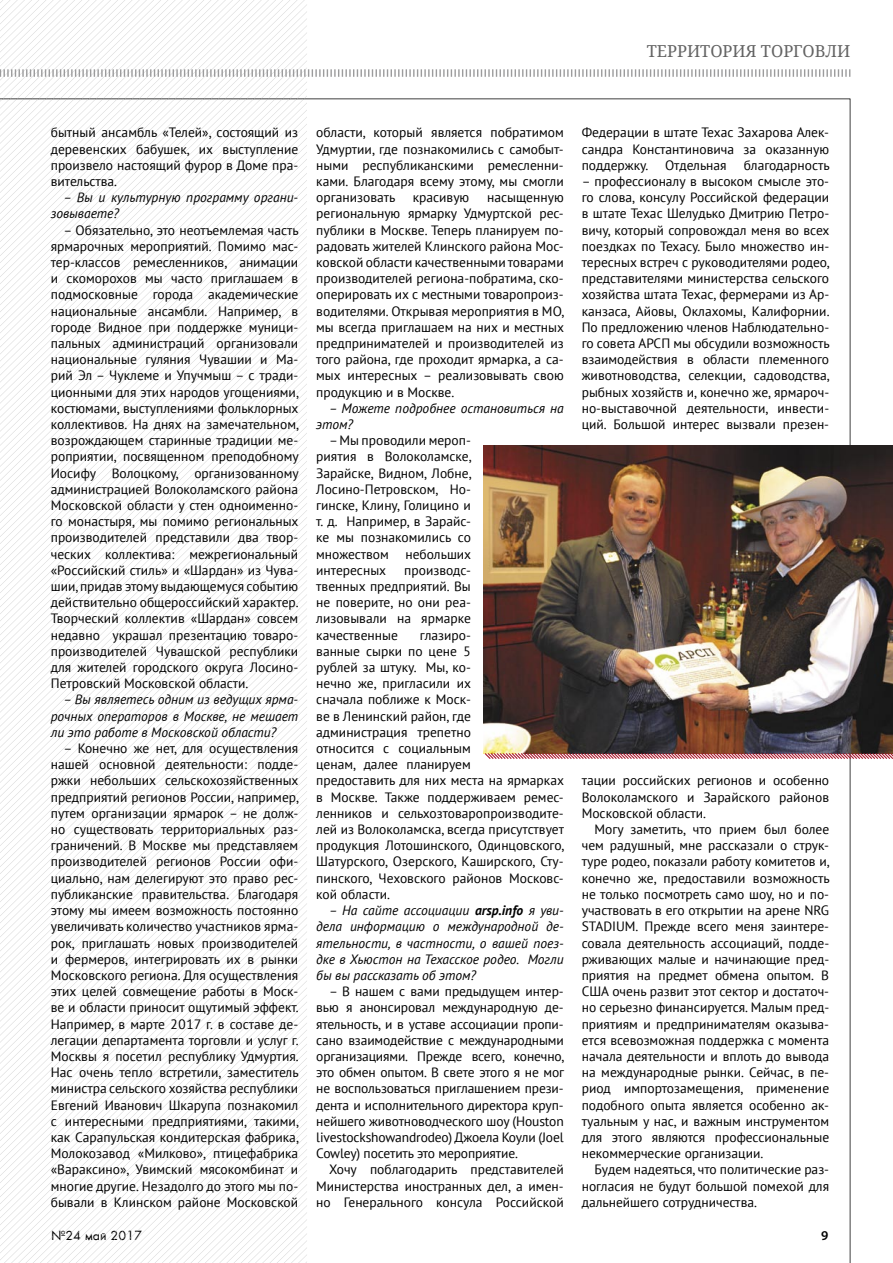
<style>
.page{position:relative;width:893px;height:1263px;background:#fff}
.page>*{position:absolute;margin:0;border:0;box-sizing:border-box;transform-origin:0 0}
.t1{font:16.5px "Droid Serif";color:#636363}
.t2{font:13.5px/16.2px "PT Sans";color:#000;text-align:justify}
.t3{font:italic 13.5px/16.2px "PT Sans";color:#000}
.t4{font:13.5px "Fusion";color:#000}
.t5{font:600 13.5px "Myriad Pro";color:#000}
.s1{font-weight:700}
</style>
<div class="page">
<svg style="left:0;top:207px;width:307px;height:1056px"></svg>
<svg style="left:26px;top:987px;width:281px;height:276px"></svg>
<svg style="left:33px;top:994px;width:274px;height:269px"></svg>
<svg style="left:40px;top:1001px;width:267px;height:262px"></svg>
<svg style="left:47px;top:1008px;width:260px;height:255px"></svg>
<svg style="left:54px;top:1015px;width:253px;height:248px"></svg>
<svg style="left:52px;top:1230px;width:9px;height:10px"></svg>
<svg style="left:61px;top:1022px;width:246px;height:241px"></svg>
<svg style="left:69px;top:1029px;width:238px;height:234px"></svg>
<svg style="left:76px;top:1036px;width:231px;height:227px"></svg>
<svg style="left:83px;top:1043px;width:224px;height:220px"></svg>
<svg style="left:90px;top:1050px;width:217px;height:8px"></svg>
<svg style="left:86px;top:1058px;width:221px;height:205px"></svg>
<svg style="left:0;top:0;width:850px;height:207px"></svg>
<img style="left:483px;top:445px;width:410px;height:308px">
<svg style="left:484px;top:753px;width:409px;height:6px"></svg>
<p class="t1" style="left:646px;top:41px;width:205px">ТЕРРИТОРИЯ ТОРГОВЛИ</p>
<p class="t2" style="left:51px;top:124px;width:249px">бытный ансамбль «Телей», состоящий из деревенских бабушек, их выступление произвело настоящий фурор в Доме пра&shy;вительства.</p>
<p class="t3" style="left:51px;top:189px;width:249px;text-indent:13px">– Вы и культурную программу органи&shy;зовываете?</p>
<p class="t2" style="left:51px;top:221px;width:249px;text-indent:13px">– Обязательно, это неотъемлемая часть ярмарочных мероприятий. Помимо мас&shy;тер-классов ремесленников, анимации и скоморохов мы часто приглашаем в подмосковные города академические национальные ансамбли. Например, в городе Видное при поддержке муници&shy;пальных администраций организовали национальные гуляния Чувашии и Ма&shy;рий Эл – Чуклеме и Упучмыш – с тради&shy;ционными для этих народов угощениями, костюмами, выступлениями фольклорных коллективов. На днях на замечательном, возрождающем старинные традиции ме&shy;роприятии, посвященном преподобному Иосифу Волоцкому, организованному администрацией Волоколамского района Московской области у стен одноименно&shy;го монастыря, мы помимо региональных производителей представили два твор&shy;ческих коллектива: межрегиональный «Российский стиль» и «Шардан» из Чува&shy;шии, придав этому выдающемуся событию действительно общероссийский характер.<br>Творческий коллектив «Шардан» совсем недавно украшал презентацию товаро&shy;производителей Чувашской республики для жителей городского округа Лосино-Петровский Московской области.</p>
<p class="t3" style="left:51px;top:691px;width:249px;text-align:justify;text-indent:13px">– Вы являетесь одним из ведущих ярма&shy;рочных операторов в Москве, не мешает ли это работе в Московской области?</p>
<p class="t2" style="left:51px;top:740px;width:249px;text-indent:13px">– Конечно же нет, для осуществления нашей основной деятельности: подде&shy;ржки небольших сельскохозяйственных предприятий регионов России, например, путем организации ярмарок – не долж&shy;но существовать территориальных раз&shy;граничений. В Москве мы представляем производителей регионов России офи&shy;циально, нам делегируют это право рес&shy;публиканские правительства. Благодаря этому мы имеем возможность постоянно увеличивать количество участников ярма&shy;рок, приглашать новых производителей и фермеров, интегрировать их в рынки Московского региона. Для осуществления этих целей совмещение работы в Моск&shy;ве и области приносит ощутимый эффект.<br>Например, в марте 2017 г. в составе де&shy;легации департамента торговли и услуг г.<br>Москвы я посетил республику Удмуртия.<br>Нас очень тепло встретили, заместитель министра сельского хозяйства республики Евгений Иванович Шкарупа познакомил с интересными предприятиями, такими, как Сарапульская кондитерская фабрика, Молокозавод «Милково», птицефабрика «Вараксино», Увимский мясокомбинат и многие другие. Незадолго до этого мы по&shy;бывали в Клинском районе Московской</p>
<p class="t2" style="left:316px;top:124px;width:249px">области, который является побратимом Удмуртии, где познакомились с самобыт&shy;ными республиканскими ремесленни&shy;ками. Благодаря всему этому, мы смогли организовать</p>
<p class="t2" style="left:316px;top:189px;width:249px;text-indent:171px">насыщенную региональную ярмарку Удмуртской рес&shy;публики в Москве. Теперь планируем по&shy;радовать жителей Клинского района Мос&shy;ковской области качественными товарами производителей региона-побратима, ско&shy;оперировать их с местными товаропроиз&shy;водителями. Открывая мероприятия в МО, мы всегда приглашаем на них и местных предпринимателей и производителей из того района, где проходит ярмарка, а са&shy;мых интересных – реализовывать свою продукцию и в Москве.</p>
<p class="t3" style="left:316px;top:400px;width:249px;text-indent:13px">– Можете подробнее остановиться на этом?</p>
<p class="t2" style="left:316px;top:432px;width:156px;text-indent:13px">– Мы проводили мероп&shy;риятия в Волоколамске, Зарайске, Видном, Лобне, Лосино-Петровском, Но&shy;гинске, Клину, Голицино и т. д. Например, в Зарайс&shy;ке мы познакомились со множеством небольших интересных</p>
<p class="t2" style="left:413px;top:189px;width:58px">красивую</p>
<p class="t2" style="left:316px;top:562px;width:156px;text-indent:88px">производс&shy;твенных предприятий. Вы не поверите, но они реа&shy;лизовывали на ярмарке качественные</p>
<p class="t2" style="left:316px;top:626px;width:249px;text-align:left;text-indent:104px">глазиро-<br>ванные сырки по цене 5<br>рублей за штуку. Мы, ко-<br>нечно же, пригласили их<br>сначала поближе к Моск-<br>ве в Ленинский район, где администрация трепетно<br>относится с социальным<br>ценам, далее планируем<br>предоставить для них места на ярмарках в Москве. Также поддерживаем ремес&shy;ленников и сельхозтоваропроизводите&shy;лей из Волоколамска, всегда присутствует продукция Лотошинского, Одинцовского,<br>Шатурского, Озерского, Каширского, Сту&shy;пинского, Чеховского районов Московс&shy;кой области.</p>
<p class="t3" style="left:316px;top:902px;width:249px;text-align:justify;text-indent:13px">– На сайте ассоциации <span class="s1">arsp.info</span> я уви&shy;дела информацию о международной де&shy;ятельности, в частности, о вашей поез&shy;дке в Хьюстон на Техасское родео. Могли бы вы рассказать об этом?</p>
<p class="t2" style="left:316px;top:983px;width:249px;text-indent:13px">– В нашем с вами предыдущем интер&shy;вью я анонсировал международную де&shy;ятельность, и в уставе ассоциации пропи&shy;сано взаимодействие с международными организациями. Прежде всего, конечно, это обмен опытом. В свете этого я не мог не воспользоваться приглашением прези&shy;дента и исполнительного директора круп&shy;нейшего животноводческого шоу (Houston livestockshowandrodeo) Джоела Коули (Joel Cowley) посетить это мероприятие.</p>
<p class="t2" style="left:316px;top:1161px;width:249px;text-indent:13px">Хочу поблагодарить представителей Министерства иностранных дел, а имен&shy;но Генерального консула Российской</p>
<p class="t2" style="left:582px;top:124px;width:249px">Федерации в штате Техас Захарова Алек&shy;сандра Константиновича за оказанную поддержку. Отдельная</p>
<p class="t2" style="left:743px;top:157px;width:87px">благодарность</p>
<p class="t2" style="left:582px;top:173px;width:249px">– профессионалу в высоком смысле это&shy;го слова, консулу Российской федерации в штате Техас Шелудько Дмитрию Петро&shy;вичу, который сопровождал меня во всех поездках по Техасу. Было множество ин&shy;тересных встреч с руководителями родео, представителями министерства сельского хозяйства штата Техас, фермерами из Ар&shy;канзаса, Айовы, Оклахомы, Калифорнии.<br>По предложению членов Наблюдательно&shy;го совета АРСП мы обсудили возможность взаимодействия в области племенного животноводства, селекции, садоводства, рыбных хозяйств и, конечно же, ярмароч&shy;но-выставочной деятельности, инвести&shy;ций. Большой интерес вызвали презен-</p>
<p class="t2" style="left:582px;top:772px;width:249px">тации российских регионов и особенно Волоколамского и Зарайского районов Московской области.</p>
<p class="t2" style="left:582px;top:821px;width:249px;text-indent:13px">Могу заметить, что прием был более чем радушный, мне рассказали о струк&shy;туре родео, показали работу комитетов и, конечно же, предоставили возможность не только посмотреть само шоу, но и по&shy;участвовать в его открытии на арене NRG STADIUM. Прежде всего меня заинтере&shy;совала деятельность ассоциаций, подде&shy;рживающих малые и начинающие пред&shy;приятия на предмет обмена опытом. В США очень развит этот сектор и достаточ&shy;но серьезно финансируется. Малым пред&shy;приятиям и предпринимателям оказыва&shy;ется всевозможная поддержка с момента начала деятельности и вплоть до вывода на международные рынки. Сейчас, в пе&shy;риод импортозамещения, применение подобного опыта является особенно ак&shy;туальным у нас, и важным инструментом для этого являются профессиональные некоммерческие организации.</p>
<p class="t2" style="left:582px;top:1161px;width:249px;text-indent:13px">Будем надеяться, что политические раз&shy;ногласия не будут большой помехой для дальнейшего сотрудничества.</p>
<p class="t4" style="left:51px;top:1228px;width:92px">¹24 ìàé 2017</p>
<p class="t5" style="left:821px;top:1227px;width:9px">9</p>
</div>
